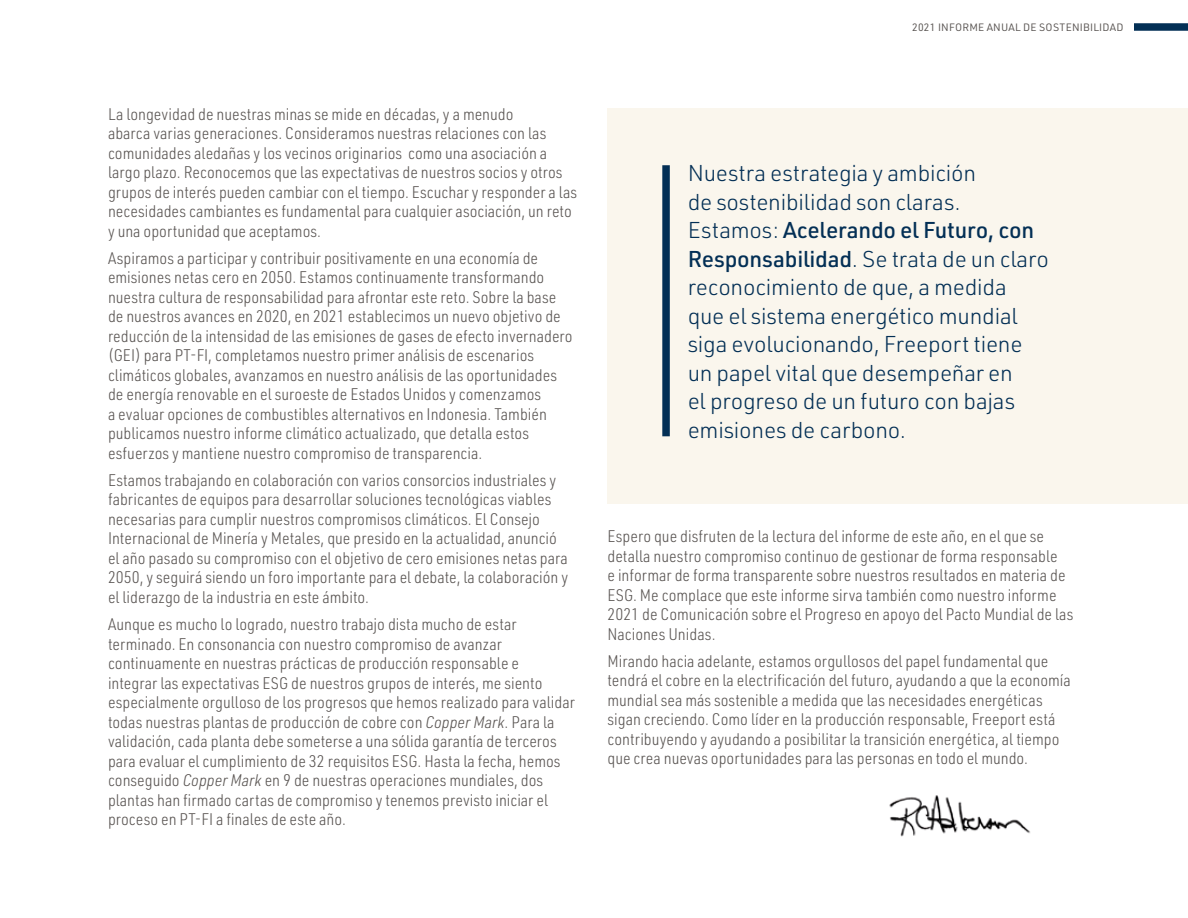
<style>
.page{position:relative;width:1188px;height:918px;background:#fff}
.page>*{position:absolute;margin:0;border:0;box-sizing:border-box;transform-origin:0 0}
.t1{font:300 22.5px/28.5px "URWDIN";letter-spacing:-.01em;color:#032f55}
.t2{font:300 16.5px/19.5px "URWDIN Semi Cond";color:#5a5553}
.t3{font:10.5px "URWDIN";letter-spacing:.02em;color:#5a5553}
.s1{font-style:italic}
.s2{font-weight:500}
</style>
<div class="page">
<div style="left:1134px;top:23px;width:54px;height:8px;background:#032f55"></div>
<div style="left:608px;top:108px;width:580px;height:395px;background:#faf6ed"></div>
<img style="left:889px;top:795px;width:142px;height:42px">
<div style="left:662px;top:165px;width:8px;height:271px;background:#032f55"></div>
<p class="t2" style="left:108px;top:104px;width:471px">La longevidad de nuestras minas se mide en décadas, y a menudo<br>abarca varias generaciones. Consideramos nuestras relaciones con las comunidades aledañas y los vecinos originarios como una asociación a largo plazo. Reconocemos que las expectativas de nuestros socios y otros grupos de interés pueden cambiar con el tiempo. Escuchar y responder a las necesidades cambiantes es fundamental para cualquier asociación, un reto y una oportunidad que aceptamos.</p>
<p class="t2" style="left:108px;top:248px;width:466px">Aspiramos a participar y contribuir positivamente en una economía de emisiones netas cero en 2050. Estamos continuamente transformando nuestra cultura de responsabilidad para afrontar este reto. Sobre la base de nuestros avances en 2020, en 2021 establecimos un nuevo objetivo de reducción de la intensidad de las emisiones de gases de efecto invernadero (GEI) para PT-FI, completamos nuestro primer análisis de escenarios climáticos globales, avanzamos en nuestro análisis de las oportunidades de energía renovable en el suroeste de Estados Unidos y comenzamos<br>a evaluar opciones de combustibles alternativos en Indonesia. También publicamos nuestro informe climático actualizado, que detalla estos esfuerzos y mantiene nuestro compromiso de transparencia.</p>
<p class="t2" style="left:108px;top:470px;width:462px">Estamos trabajando en colaboración con varios consorcios industriales y fabricantes de equipos para desarrollar soluciones tecnológicas viables necesarias para cumplir nuestros compromisos climáticos. El Consejo Internacional de Minería y Metales, que presido en la actualidad, anunció el año pasado su compromiso con el objetivo de cero emisiones netas para 2050, y seguirá siendo un foro importante para el debate, la colaboración y el liderazgo de la industria en este ámbito.</p>
<p class="t2" style="left:108px;top:614px;width:468px">Aunque es mucho lo logrado, nuestro trabajo dista mucho de estar terminado. En consonancia con nuestro compromiso de avanzar continuamente en nuestras prácticas de producción responsable e<br>integrar las expectativas ESG de nuestros grupos de interés, me siento especialmente orgulloso de los progresos que hemos realizado para validar todas nuestras plantas de producción de cobre con <span class="s1">Copper Mark</span>. Para la validación, cada planta debe someterse a una sólida garantía de terceros para evaluar el cumplimiento de 32 requisitos ESG. Hasta la fecha, hemos conseguido <span class="s1">Copper Mark</span> en 9 de nuestras operaciones mundiales, dos plantas han firmado cartas de compromiso y tenemos previsto iniciar el proceso en PT-FI a finales de este año.</p>
<p class="t3" style="left:912px;top:20px;width:213px">2021 INFORME ANUAL DE SOSTENIBILIDAD</p>
<p class="t1" style="left:688px;top:158px;width:363px">Nuestra estrategia y ambición<br>de sostenibilidad son claras.<br>Estamos: <span class="s2">Acelerando el Futuro, con<br>Responsabilidad</span>. Se trata de un claro reconocimiento de que, a medida que el sistema energético mundial siga evolucionando, Freeport tiene un papel vital que desempeñar en<br>el progreso de un futuro con bajas emisiones de carbono.</p>
<p class="t2" style="left:608px;top:526px;width:467px">Espero que disfruten de la lectura del informe de este año, en el que se detalla nuestro compromiso continuo de gestionar de forma responsable<br>e informar de forma transparente sobre nuestros resultados en materia de ESG. Me complace que este informe sirva también como nuestro informe 2021 de Comunicación sobre el Progreso en apoyo del Pacto Mundial de las Naciones Unidas.</p>
<p class="t2" style="left:608px;top:651px;width:465px">Mirando hacia adelante, estamos orgullosos del papel fundamental que tendrá el cobre en la electrificación del futuro, ayudando a que la economía mundial sea más sostenible a medida que las necesidades energéticas sigan creciendo. Como líder en la producción responsable, Freeport está contribuyendo y ayudando a posibilitar la transición energética, al tiempo que crea nuevas oportunidades para las personas en todo el mundo.</p>
</div>
